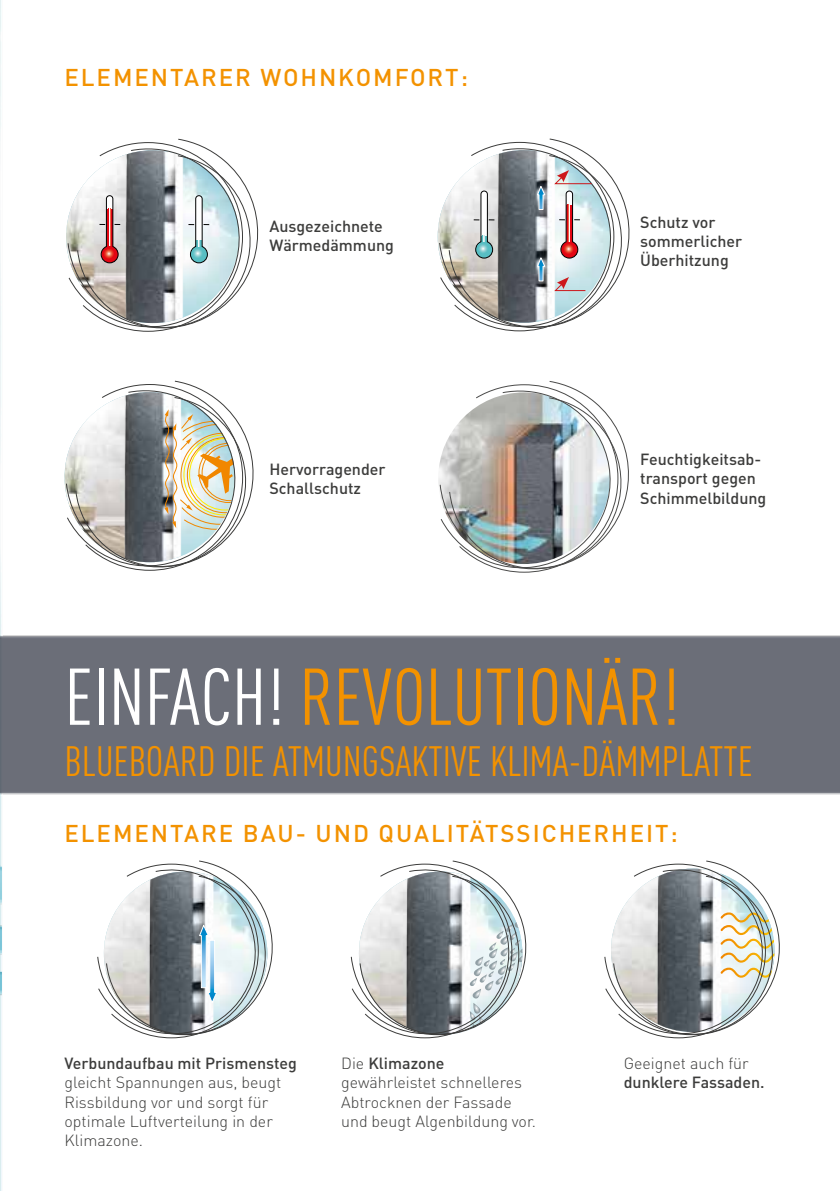
<style>
.page{position:relative;width:840px;height:1191px;background:#fff}
.page>*{position:absolute;margin:0;border:0;box-sizing:border-box;transform-origin:0 0}
.t1{font:79px "DIN Cond";color:#f39200}
.t2{font:41.8px "DIN Cond";color:#f39200}
.t3{font:500 24px "DIN";letter-spacing:.08em;color:#f39200}
.t4{font:300 16px/19.2px "DIN";color:#3c3c3b}
.t5{font:500 16px/19.2px "DIN";color:#3c3c3b}
.s1{color:#fff}
.s2{font-weight:500}
</style>
<div class="page">
<img style="left:0;top:0;width:839px;height:1191px">
<img style="left:66px;top:152px;width:2px;height:169px">
<svg style="left:68px;top:139px;width:201px;height:201px"></svg>
<svg style="left:68px;top:142px;width:193px;height:197px"></svg>
<img style="left:64px;top:392px;width:2px;height:170px">
<svg style="left:66px;top:381px;width:198px;height:197px"></svg>
<img style="left:437px;top:151px;width:2px;height:170px">
<svg style="left:439px;top:139px;width:201px;height:200px"></svg>
<svg style="left:439px;top:142px;width:193px;height:197px"></svg>
<svg style="left:97px;top:860px;width:186px;height:185px"></svg>
<svg style="left:604px;top:860px;width:185px;height:185px"></svg>
<svg style="left:351px;top:860px;width:185px;height:185px"></svg>
<img style="left:439px;top:381px;width:200px;height:199px">
<img style="left:0;top:214px;width:1px;height:899px">
<h3 class="t3" style="left:64px;top:61px;width:405px">ELEMENTARER WOHNKOMFORT:</h3>
<p class="t5" style="left:269px;top:216px;width:126px">Ausgezeichnete<br>Wärmedämmung</p>
<p class="t5" style="left:269px;top:459px;width:118px">Hervorragender<br>Schallschutz</p>
<p class="t5" style="left:639px;top:212px;width:103px">Schutz vor sommerlicher<br>Überhitzung</p>
<p class="t5" style="left:639px;top:449px;width:127px">Feuchtigkeitsab&shy;transport gegen<br>Schimmelbildung</p>
<h1 class="t1" style="left:64px;top:651px;width:616px"><span class="s1">EINFACH!</span> REVOLUTIONÄR!</h1>
<h2 class="t2" style="left:64px;top:737px;width:689px">BLUEBOARD DIE ATMUNGSAKTIVE KLIMA-DÄMMPLATTE</h2>
<h3 class="t3" style="left:64px;top:817px;width:614px">ELEMENTARE BAU- UND QUALITÄTSSICHERHEIT:</h3>
<p class="t5" style="left:64px;top:1053px;width:234px">Verbundaufbau mit Prismensteg</p>
<p class="t4" style="left:64px;top:1072px;width:218px">gleicht Spannungen aus, beugt<br>Rissbildung vor und sorgt für optimale Luftverteilung in der<br>Klimazone.</p>
<p class="t4" style="left:341px;top:1053px;width:196px">Die <span class="s2">Klimazone </span>gewährleistet schnelleres<br>Abtrocknen der Fassade und beugt Algenbildung vor.</p>
<p class="t4" style="left:623px;top:1053px;width:126px">Geeignet auch für</p>
<p class="t5" style="left:623px;top:1072px;width:142px">dunklere Fassaden.</p>
</div>
